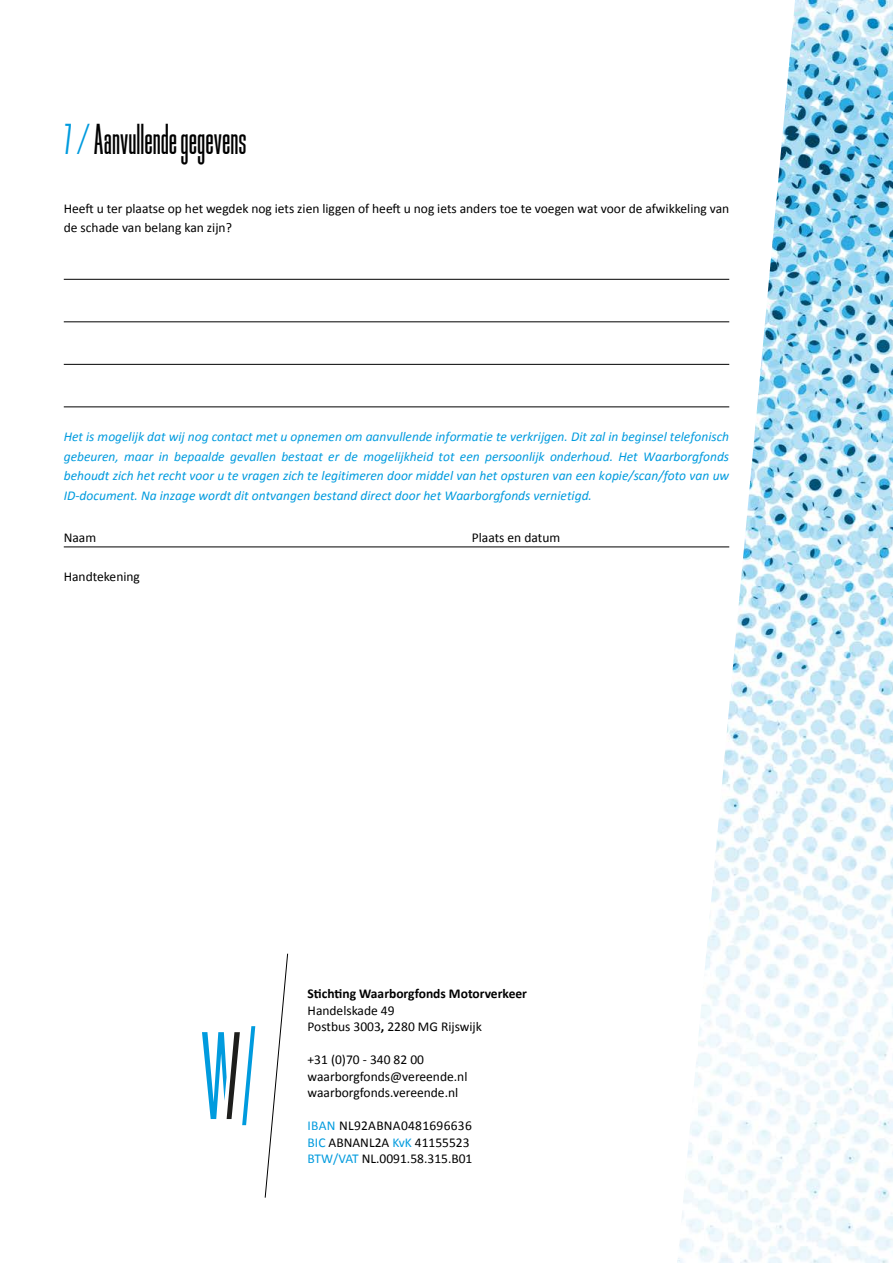
<style>
.page{position:relative;width:893px;height:1263px;background:#fff}
.page>*{position:absolute;margin:0;border:0;box-sizing:border-box;transform-origin:0 0}
.t1{font:45px "Bee Three";color:#000}
.t2{font:italic 13.5px/19.5px "Calibri";color:#009bde;text-align:justify}
.t3{font:13.5px/16.5px "Calibri";color:#000}
.t4{font:700 13.5px "Calibri";color:#000}
.s1{color:#009bde}
.s2{font-weight:700}
</style>
<div class="page">
<img style="left:677px;top:0;width:216px;height:1263px">
<svg style="left:264px;top:953px;width:24px;height:245px"></svg>
<svg style="left:202px;top:1026px;width:53px;height:99px"></svg>
<hr style="left:64px;top:279px;width:665px;height:1px;background:#000">
<hr style="left:64px;top:322px;width:665px;height:1px;background:#000">
<hr style="left:64px;top:364px;width:665px;height:1px;background:#000">
<hr style="left:64px;top:407px;width:665px;height:1px;background:#000">
<hr style="left:64px;top:547px;width:665px;height:1px;background:#000">
<h1 class="t1" style="left:64px;top:116px;width:184px"><span class="s1">7 /</span> Aanvullende gegevens</h1>
<p class="t3" style="left:64px;top:199px;width:667px;line-height:19.5px">Heeft u ter plaatse op het wegdek nog iets zien liggen of heeft u nog iets anders toe te voegen wat voor de afwikkeling van de schade van belang kan zijn?</p>
<p class="t2" style="left:64px;top:426px;width:667px">Het is mogelijk dat wij nog contact met u opnemen om aanvullende informatie te verkrijgen. Dit zal in beginsel telefonisch gebeuren, maar in bepaalde gevallen bestaat er de mogelijkheid tot een persoonlijk onderhoud. Het Waarborgfonds behoudt zich het recht voor u te vragen zich te legitimeren door middel van het opsturen van een kopie/scan/foto van uw ID-document. Na inzage wordt dit ontvangen bestand direct door het Waarborgfonds vernietigd.</p>
<p class="t3" style="left:64px;top:530px;width:34px">Naam</p>
<p class="t3" style="left:472px;top:530px;width:90px">Plaats en datum</p>
<p class="t3" style="left:64px;top:569px;width:78px">Handtekening</p>
<p class="t4" style="left:308px;top:985px;width:221px">Stichting Waarborgfonds Motorverkeer</p>
<p class="t3" style="left:308px;top:1002px;width:176px">Handelskade 49<br>Postbus 3003<span class="s2">,</span> 2280 MG Rijswijk</p>
<p class="t3" style="left:308px;top:1051px;width:161px">+31 (0)70 - 340 82 00 waarborgfonds@vereende.nl waarborgfonds.vereende.nl</p>
<p class="t3" style="left:308px;top:1117px;width:166px"><span class="s1">IBAN</span> NL92ABNA0481696636<br><span class="s1">BIC</span> ABNANL2A <span class="s1">KvK</span> 41155523<br><span class="s1">BTW/VAT</span> NL.0091.58.315.B01</p>
</div>
